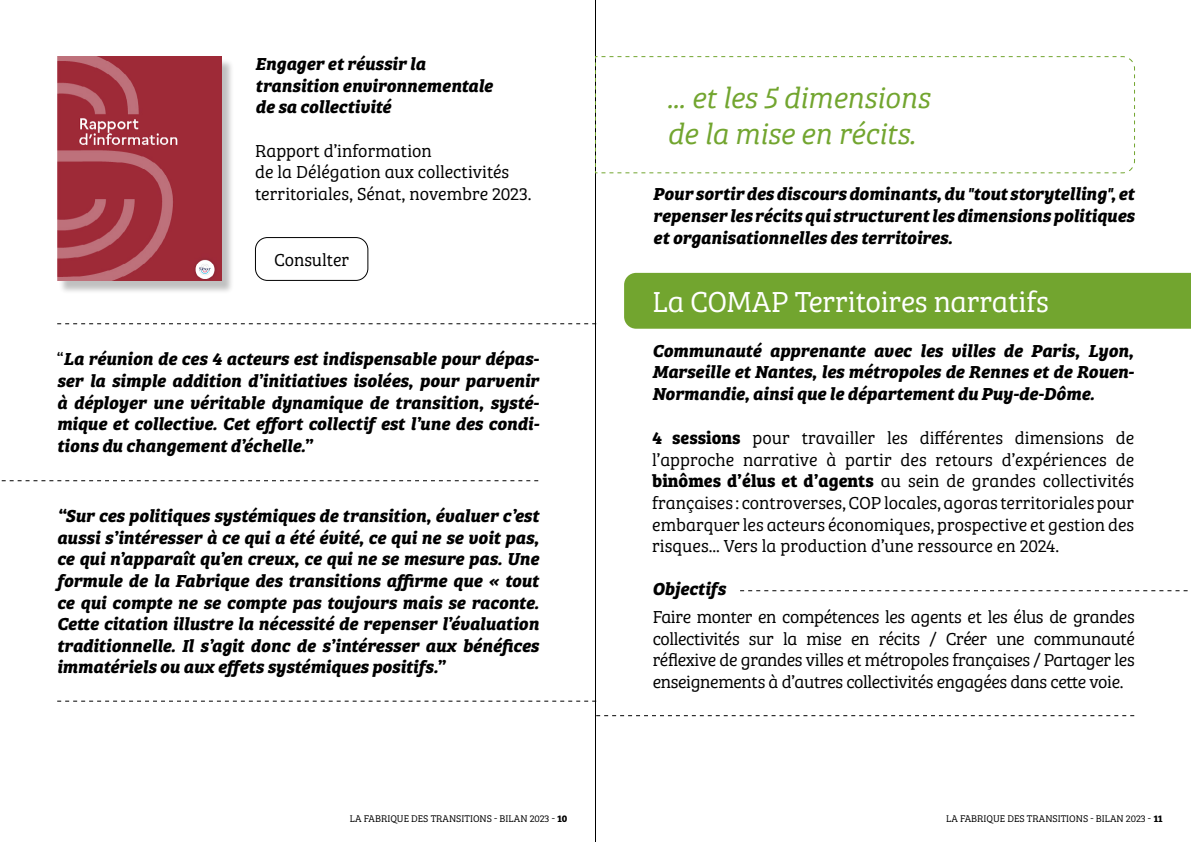
<style>
.page{position:relative;width:1191px;height:842px;background:#fff}
.page>*{position:absolute;margin:0;border:0;box-sizing:border-box;transform-origin:0 0}
.t1{font:italic 30px/36px "Bree Serif Lt";letter-spacing:-.01em;color:#72a52f}
.t2{font:300 30px "Bree Serif";letter-spacing:-.01em;color:#fff}
.t3{font:italic 700 18px/21.6px "Bree Serif";color:#000;text-align:justify}
.t4{font:300 18px/21.6px "Bree Serif";color:#000;text-align:justify}
.t5{font:300 10px "Bree Serif";color:#000}
.s1{font-weight:300;font-style:normal}
.s2{font-weight:700}
</style>
<div class="page">
<hr style="left:595px;top:0;width:1px;height:842px;background:#000">
<div style="left:58px;top:58px;width:176px;height:235px;background:#000;opacity:.25"></div>
<img style="left:57px;top:57px;width:165px;height:224px">
<div style="left:255px;top:237px;width:113px;height:44px;border:1px solid #000;border-radius:12px"></div>
<svg style="left:57px;top:323px;width:538px;height:1px"></svg>
<svg style="left:1px;top:480px;width:537px;height:1px"></svg>
<svg style="left:57px;top:701px;width:538px;height:1px"></svg>
<svg style="left:595px;top:56px;width:540px;height:118px"></svg>
<div style="left:624px;top:273px;width:567px;height:56px;background:#72a52f"></div>
<svg style="left:740px;top:590px;width:448px;height:1px"></svg>
<svg style="left:596px;top:715px;width:538px;height:1px"></svg>
<p class="t3" style="left:255px;top:52px;width:239px;text-align:left">Engager et réussir la transition environnementale de sa collectivité</p>
<p class="t4" style="left:255px;top:139px;width:278px;text-align:left">Rapport d’information<br>de la Délégation aux collectivités territoriales, Sénat, novembre 2023.</p>
<p class="t4" style="left:274px;top:248px;width:77px">Consulter</p>
<p class="t3" style="left:57px;top:347px;width:484px"><span class="s1">“</span>La réunion de ces 4 acteurs est indispensable pour dépas&shy;ser la simple addition d’initiatives isolées, pour parvenir à déployer une véritable dynamique de transition, systé&shy;mique et collective. Cet effort collectif est l’une des condi&shy;tions du changement d’échelle.”</p>
<p class="t3" style="left:57px;top:503px;width:483px">“Sur ces politiques systémiques de transition, évaluer c’est aussi s’intéresser à ce qui a été évité, ce qui ne se voit pas, ce qui n’apparaît qu’en creux, ce qui ne se mesure pas. Une formule de la Fabrique des transitions affirme que « tout ce qui compte ne se compte pas toujours mais se raconte.<br>Cette citation illustre la nécessité de repenser l’évaluation traditionnelle. Il s’agit donc de s’intéresser aux bénéfices immatériels ou aux effets systémiques positifs.”</p>
<h1 class="t1" style="left:667px;top:78px;width:264px">... et les 5 dimensions de la mise en récits.</h1>
<p class="t3" style="left:653px;top:182px;width:483px">Pour sortir des discours dominants, du "tout storytelling", et repenser les récits qui structurent les dimensions politiques et organisationnelles des territoires.</p>
<h1 class="t2" style="left:652px;top:280px;width:398px">La COMAP Territoires narratifs</h1>
<p class="t3" style="left:652px;top:338px;width:483px">Communauté apprenante avec les villes de Paris, Lyon, Marseille et Nantes, les métropoles de Rennes et de Rouen-Normandie, ainsi que le département du Puy-de-Dôme.</p>
<p class="t4" style="left:652px;top:426px;width:483px"><span class="s2">4 sessions</span> pour travailler les différentes dimensions de l’approche narrative à partir des retours d’expériences de <span class="s2">binômes d’élus et d’agents</span> au sein de grandes collectivités françaises : controverses, COP locales, agoras territoriales pour embarquer les acteurs économiques, prospective et gestion des risques... Vers la production d’une ressource en 2024.</p>
<p class="t3" style="left:652px;top:576px;width:75px">Objectifs</p>
<p class="t4" style="left:652px;top:605px;width:483px">Faire monter en compétences les agents et les élus de grandes collectivités sur la mise en récits / Créer une communauté réflexive de grandes villes et métropoles françaises / Partager les enseignements à d’autres collectivités engagées dans cette voie.</p>
<p class="t5" style="left:350px;top:811px;width:219px">LA FABRIQUE DES TRANSITIONS - BILAN 2023 - <span class="s2">10</span></p>
<p class="t5" style="left:946px;top:811px;width:218px">LA FABRIQUE DES TRANSITIONS - BILAN 2023 - <span class="s2">11</span></p>
</div>
